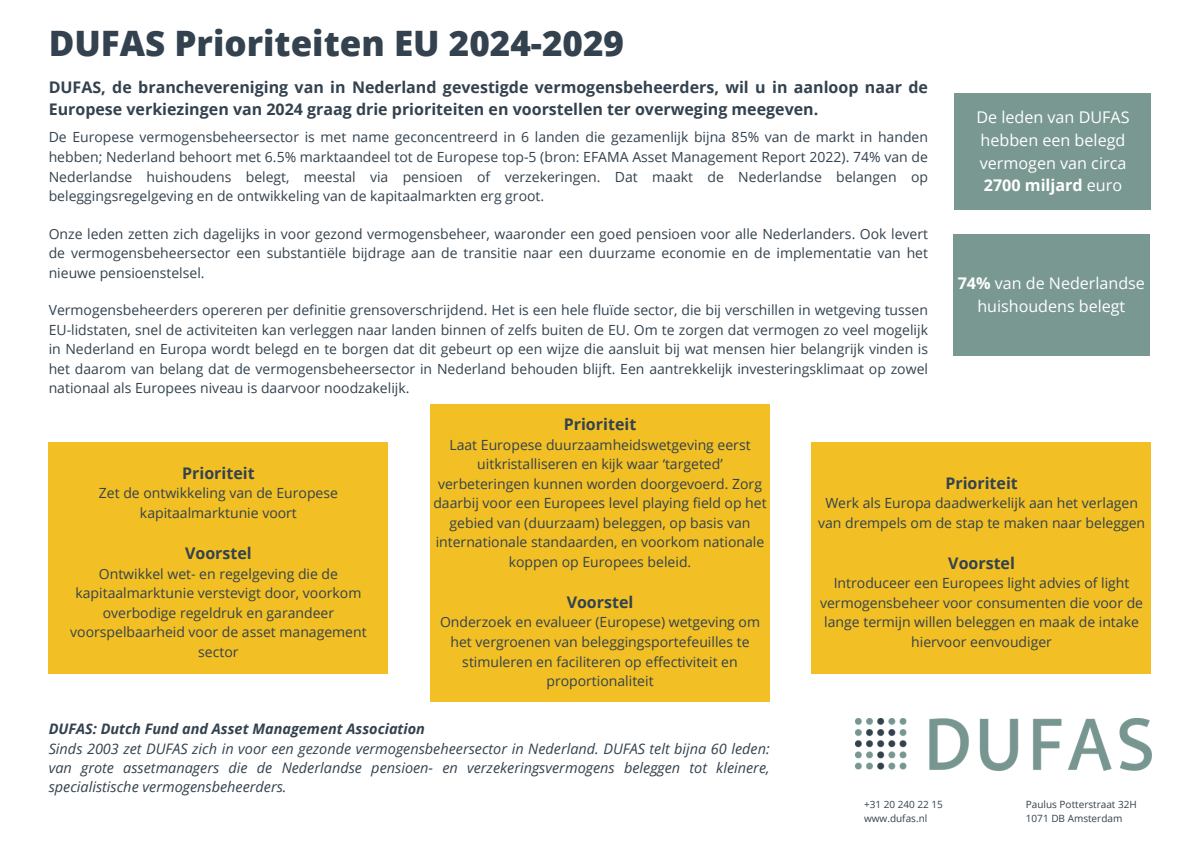
<style>
.page{position:relative;width:1191px;height:843px;background:#fff}
.page>*{position:absolute;margin:0;border:0;box-sizing:border-box;transform-origin:0 0}
.t1{font:800 35px "Open Sans";color:#33424e}
.t2{font:16.1px/22.5px "Open Sans";color:#fff}
.t3{font:700 16px/21.8px "Open Sans";color:#33424e}
.t4{font:italic 14.5px/19.3px "Open Sans";color:#33424e}
.t5{font:14px/19.5px "Open Sans";color:#33424e;text-align:center}
.t6{font:10px "Open Sans";color:#33424e}
.s1{font-weight:700}
</style>
<div class="page">
<div style="left:430px;top:404px;width:339px;height:296px;background:#f2bf24"></div>
<img style="left:855px;top:718px;width:296px;height:53px">
<div style="left:49px;top:442px;width:339px;height:231px;background:#f2bf24"></div>
<div style="left:811px;top:442px;width:339px;height:231px;background:#f2bf24"></div>
<div style="left:954px;top:94px;width:196px;height:116px;background:#799891"></div>
<div style="left:952px;top:234px;width:197px;height:122px;background:#799891"></div>
<p class="t1" style="left:49px;top:19px;width:576px">DUFAS Prioriteiten EU 2024-2029</p>
<h4 class="t3" style="left:49px;top:76px;width:880px">DUFAS, de branchevereniging van in Nederland gevestigde vermogensbeheerders, wil u in aanloop naar de<br>Europese verkiezingen van 2024 graag drie prioriteiten en voorstellen ter overweging meegeven.</h4>
<h2 class="t5" style="left:49px;top:127px;width:880px;text-align:justify">De Europese vermogensbeheersector is met name geconcentreerd in 6 landen die gezamenlijk bijna 85% van de markt in handen hebben; Nederland behoort met 6.5% marktaandeel tot de Europese top-5 (bron: EFAMA Asset Management Report 2022). 74% van de Nederlandse huishoudens belegt, meestal via pensioen of verzekeringen. Dat maakt de Nederlandse belangen op beleggingsregelgeving en de ontwikkeling van de kapitaalmarkten erg groot.</h2>
<h3 class="t5" style="left:49px;top:223px;width:880px;text-align:justify">Onze leden zetten zich dagelijks in voor gezond vermogensbeheer, waaronder een goed pensioen voor alle Nederlanders. Ook levert de vermogensbeheersector een substantiële bijdrage aan de transitie naar een duurzame economie en de implementatie van het nieuwe pensioenstelsel.</h3>
<h4 class="t5" style="left:49px;top:300px;width:880px;text-align:justify">Vermogensbeheerders opereren per definitie grensoverschrijdend. Het is een hele fluïde sector, die bij verschillen in wetgeving tussen EU-lidstaten, snel de activiteiten kan verleggen naar landen binnen of zelfs buiten de EU. Om te zorgen dat vermogen zo veel mogelijk in Nederland en Europa wordt belegd en te borgen dat dit gebeurt op een wijze die aansluit bij wat mensen hier belangrijk vinden is het daarom van belang dat de vermogensbeheersector in Nederland behouden blijft. Een aantrekkelijk investeringsklimaat op zowel nationaal als Europees niveau is daarvoor noodzakelijk.</h4>
<h4 class="t2" style="left:976px;top:106px;width:155px">De leden van DUFAS hebben een belegd vermogen van circa<br><span class="s1">2700 miljard</span> euro</h4>
<p class="t2" style="left:957px;top:272px;width:189px;text-align:center"><span class="s1">74%</span> van de Nederlandse huishoudens belegt</p>
<h4 class="t3" style="left:182px;top:461px;width:74px">Prioriteit</h4>
<h4 class="t5" style="left:99px;top:483px;width:240px">Zet de ontwikkeling van de Europese kapitaalmarktunie voort</h4>
<h3 class="t3" style="left:185px;top:542px;width:68px">Voorstel</h3>
<h3 class="t5" style="left:70px;top:563px;width:298px">Ontwikkel wet- en regelgeving die de kapitaalmarktunie verstevigt door, voorkom overbodige regeldruk en garandeer voorspelbaarheid voor de asset management sector</h3>
<h4 class="t3" style="left:563px;top:413px;width:74px">Prioriteit</h4>
<h4 class="t5" style="left:433px;top:434px;width:335px">Laat Europese duurzaamheidswetgeving eerst uitkristalliseren en kijk waar ‘targeted’ verbeteringen kunnen worden doorgevoerd. Zorg daarbij voor een Europees level playing field op het gebied van (duurzaam) beleggen, op basis van internationale standaarden, en voorkom nationale koppen op Europees beleid.</h4>
<p class="t3" style="left:566px;top:590px;width:68px">Voorstel</p>
<p class="t5" style="left:440px;top:612px;width:321px">Onderzoek en evalueer (Europese) wetgeving om het vergroenen van beleggingsportefeuilles te stimuleren en faciliteren op effectiviteit en proportionaliteit</p>
<h4 class="t4" style="left:49px;top:718px;width:722px"><span class="s1">DUFAS: Dutch Fund and Asset Management Association<br></span>Sinds 2003 zet DUFAS zich in voor een gezonde vermogensbeheersector in Nederland. DUFAS telt bijna 60 leden: van grote assetmanagers die de Nederlandse pensioen- en verzekeringsvermogens beleggen tot kleinere, specialistische vermogensbeheerders.</h4>
<p class="t3" style="left:945px;top:471px;width:74px">Prioriteit</p>
<p class="t5" style="left:818px;top:492px;width:328px">Werk als Europa daadwerkelijk aan het verlagen van drempels om de stap te maken naar beleggen</p>
<p class="t3" style="left:948px;top:551px;width:68px">Voorstel</p>
<p class="t5" style="left:820px;top:573px;width:324px">Introduceer een Europees light advies of light vermogensbeheer voor consumenten die voor de lange termijn willen beleggen en maak de intake hiervoor eenvoudiger</p>
<h4 class="t6" style="left:863px;top:797px;width:80px">+31 20 240 22 15</h4>
<h4 class="t6" style="left:863px;top:810px;width:65px">www.dufas.nl</h4>
<h4 class="t6" style="left:1025px;top:797px;width:112px">Paulus Potterstraat 32H</h4>
<h4 class="t6" style="left:1025px;top:810px;width:98px">1071 DB Amsterdam</h4>
</div>
